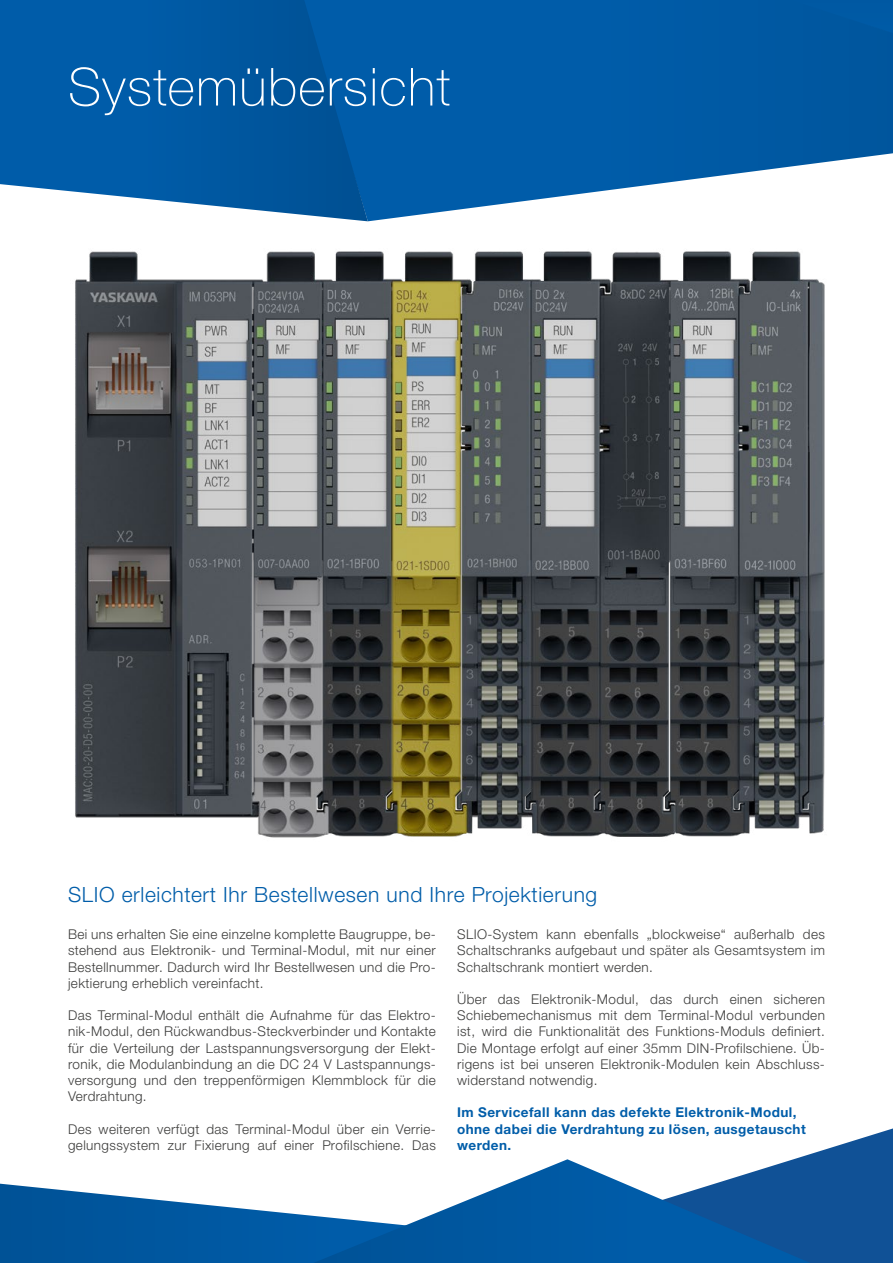
<style>
.page{position:relative;width:893px;height:1263px;background:#fff}
.page>*{position:absolute;margin:0;border:0;box-sizing:border-box;transform-origin:0 0}
.t1{font:100 52.5px "Helvetica Neue LTW1 G";letter-spacing:.025em;color:#fff}
.t2{font:300 21px "Helvetica Neue LTW1 G";letter-spacing:.03em;color:#005da9}
.t3{font:300 13.5px/16.2px "Helvetica Neue LTW1 G";letter-spacing:.03em;color:#3c3c3b;text-align:justify}
.t4{font:700 13.5px/16.2px "Helvetica Neue LTW1 G";letter-spacing:.03em;color:#005da9}
</style>
<div class="page">
<svg style="left:368px;top:0;width:417px;height:221px;background:#1e6fb2"></svg>
<svg style="left:0;top:0;width:368px;height:221px;background:#1566aa"></svg>
<div style="left:785px;top:0;width:108px;height:168px;background:#00579f"></div>
<img style="left:75px;top:251px;width:750px;height:587px">
<svg style="left:0;top:1184px;width:313px;height:79px"></svg>
<svg style="left:794px;top:1128px;width:99px;height:135px;background:#2f68a4"></svg>
<svg style="left:313px;top:1159px;width:497px;height:104px"></svg>
<h1 class="t1" style="left:68px;top:56px;width:384px">Systemübersicht</h1>
<h2 class="t2" style="left:68px;top:882px;width:531px">SLIO erleichtert Ihr Bestellwesen und Ihre Projektierung</h2>
<p class="t3" style="left:68px;top:926px;width:369px">Bei uns erhalten Sie eine einzelne komplette Baugruppe, be&shy;stehend aus Elektronik- und Terminal-Modul, mit nur einer Bestellnummer. Dadurch wird Ihr Bestellwesen und die Pro&shy;jektierung erheblich vereinfacht.</p>
<p class="t3" style="left:68px;top:1007px;width:369px">Das Terminal-Modul enthält die Aufnahme für das Elektro&shy;nik-Modul, den Rückwandbus-Steckverbinder und Kontakte für die Verteilung der Lastspannungsversorgung der Elekt&shy;ronik, die Modulanbindung an die DC 24 V Lastspannungs&shy;versorgung und den treppenförmigen Klemmblock für die Verdrahtung.</p>
<p class="t3" style="left:68px;top:1120px;width:369px">Des weiteren verfügt das Terminal-Modul über ein Verrie&shy;gelungssystem zur Fixierung auf einer Profilschiene. Das</p>
<p class="t3" style="left:457px;top:926px;width:369px">SLIO-System kann ebenfalls „blockweise“ außerhalb des Schaltschranks aufgebaut und später als Gesamtsystem im Schaltschrank montiert werden.</p>
<p class="t3" style="left:457px;top:991px;width:369px">Über das Elektronik-Modul, das durch einen sicheren Schiebemechanismus mit dem Terminal-Modul verbunden ist, wird die Funktionalität des Funktions-Moduls definiert.<br>Die Montage erfolgt auf einer 35mm DIN-Profilschiene. Üb&shy;rigens ist bei unseren Elektronik-Modulen kein Abschluss&shy;widerstand notwendig.</p>
<p class="t4" style="left:457px;top:1104px;width:350px">Im Servicefall kann das defekte Elektronik-Modul, ohne dabei die Verdrahtung zu lösen, ausgetauscht werden.</p>
</div>
